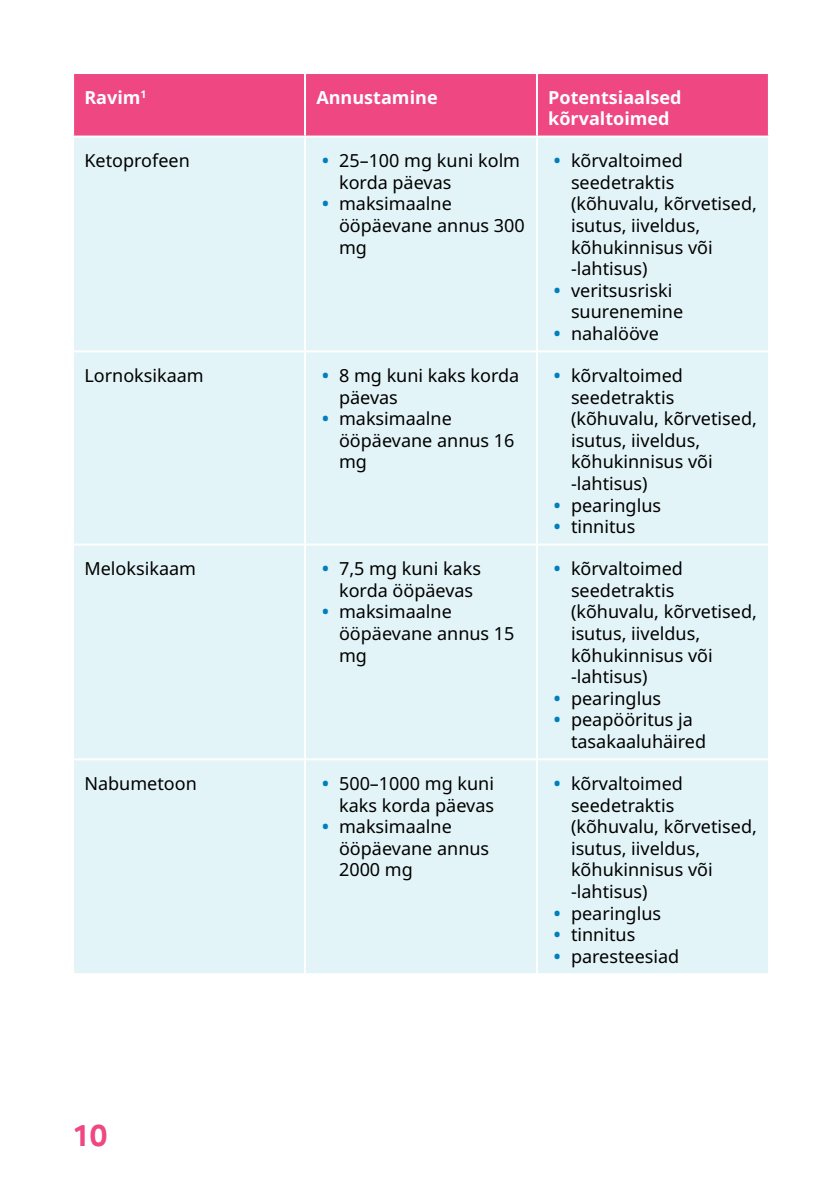
<style>
.page{position:relative;width:840px;height:1191px;background:#fff}
.page>*{position:absolute;margin:0;border:0;box-sizing:border-box;transform-origin:0 0}
.t1{font:700 32px "Foco";color:#ef4782}
.t2{font:18px/21.6px "Noto Sans";color:#000}
.t3{font:700 18px/21.6px "Noto Sans";color:#fff}
.s1{font-weight:700;color:#007fbc}
</style>
<div class="page">
<div style="left:74px;top:74px;width:693px;height:62px;background:#ef4782"></div>
<div style="left:74px;top:138px;width:693px;height:835px;background:#e3f4f8"></div>
<hr style="left:304px;top:74px;width:2px;height:62px;background:#fff">
<hr style="left:535px;top:74px;width:2px;height:62px;background:#fff">
<hr style="left:72px;top:543px;width:233px;height:2px;background:#fff">
<hr style="left:305px;top:543px;width:231px;height:2px;background:#fff">
<hr style="left:536px;top:543px;width:233px;height:2px;background:#fff">
<hr style="left:304px;top:138px;width:2px;height:212px;background:#fff">
<hr style="left:535px;top:138px;width:2px;height:212px;background:#fff">
<hr style="left:72px;top:350px;width:233px;height:2px;background:#fff">
<hr style="left:305px;top:350px;width:231px;height:2px;background:#fff">
<hr style="left:304px;top:352px;width:2px;height:191px;background:#fff">
<hr style="left:536px;top:350px;width:233px;height:2px;background:#fff">
<hr style="left:535px;top:352px;width:2px;height:191px;background:#fff">
<hr style="left:304px;top:545px;width:2px;height:213px;background:#fff">
<hr style="left:535px;top:545px;width:2px;height:213px;background:#fff">
<hr style="left:72px;top:758px;width:233px;height:2px;background:#fff">
<hr style="left:305px;top:758px;width:231px;height:2px;background:#fff">
<hr style="left:304px;top:760px;width:2px;height:213px;background:#fff">
<hr style="left:536px;top:758px;width:233px;height:2px;background:#fff">
<hr style="left:535px;top:760px;width:2px;height:213px;background:#fff">
<p class="t3" style="left:84px;top:87px;width:64px">Ravim<sup>1</sup></p>
<p class="t3" style="left:316px;top:87px;width:123px">Annustamine</p>
<p class="t3" style="left:548px;top:87px;width:135px">Potentsiaalsed kõrvaltoimed</p>
<p class="t2" style="left:84px;top:150px;width:107px">Ketoprofeen</p>
<p class="t2" style="left:339px;top:150px;width:182px;text-indent:-17px"><span class="s1">•</span> 25–100 mg kuni kolm korda päevas</p>
<p class="t2" style="left:339px;top:193px;width:187px;text-indent:-17px"><span class="s1">•</span> maksimaalne ööpäevane annus 300 mg</p>
<p class="t2" style="left:570px;top:150px;width:187px;text-indent:-17px"><span class="s1">•</span> kõrvaltoimed seedetraktis (kõhuvalu, kõrvetised, isutus, iiveldus, kõhukinnisus või -lahtisus)</p>
<p class="t2" style="left:570px;top:280px;width:114px;text-indent:-17px"><span class="s1">•</span> veritsusriski suurenemine</p>
<p class="t2" style="left:553px;top:323px;width:106px"><span class="s1">•</span> nahalööve</p>
<p class="t2" style="left:84px;top:365px;width:121px">Lornoksikaam</p>
<p class="t2" style="left:339px;top:365px;width:182px;text-indent:-17px"><span class="s1">•</span> 8 mg kuni kaks korda päevas</p>
<p class="t2" style="left:339px;top:408px;width:177px;text-indent:-17px"><span class="s1">•</span> maksimaalne ööpäevane annus 16 mg</p>
<p class="t2" style="left:570px;top:365px;width:187px;text-indent:-17px"><span class="s1">•</span> kõrvaltoimed seedetraktis (kõhuvalu, kõrvetised, isutus, iiveldus, kõhukinnisus või -lahtisus)</p>
<p class="t2" style="left:553px;top:495px;width:108px"><span class="s1">•</span> pearinglus</p>
<p class="t2" style="left:553px;top:516px;width:83px"><span class="s1">•</span> tinnitus</p>
<p class="t2" style="left:84px;top:558px;width:113px">Meloksikaam</p>
<p class="t2" style="left:322px;top:558px;width:160px;text-align:center"><span class="s1">•</span> 7,5 mg kuni kaks korda ööpäevas</p>
<p class="t2" style="left:339px;top:601px;width:177px;text-indent:-17px"><span class="s1">•</span> maksimaalne ööpäevane annus 15 mg</p>
<p class="t2" style="left:570px;top:558px;width:187px;text-indent:-17px"><span class="s1">•</span> kõrvaltoimed seedetraktis (kõhuvalu, kõrvetised, isutus, iiveldus, kõhukinnisus või -lahtisus)</p>
<p class="t2" style="left:553px;top:688px;width:108px"><span class="s1">•</span> pearinglus</p>
<p class="t2" style="left:570px;top:709px;width:137px;text-indent:-17px"><span class="s1">•</span> peapööritus ja tasakaaluhäired</p>
<p class="t2" style="left:84px;top:773px;width:114px">Nabumetoon</p>
<p class="t2" style="left:322px;top:773px;width:173px;text-align:right"><span class="s1">•</span> 500–1000 mg kuni kaks korda päevas</p>
<p class="t2" style="left:339px;top:816px;width:152px;text-indent:-17px"><span class="s1">•</span> maksimaalne ööpäevane annus<br>2000 mg</p>
<p class="t2" style="left:570px;top:773px;width:187px;text-indent:-17px"><span class="s1">•</span> kõrvaltoimed seedetraktis (kõhuvalu, kõrvetised, isutus, iiveldus, kõhukinnisus või -lahtisus)</p>
<p class="t2" style="left:553px;top:902px;width:108px"><span class="s1">•</span> pearinglus</p>
<p class="t2" style="left:553px;top:924px;width:83px"><span class="s1">•</span> tinnitus</p>
<p class="t2" style="left:553px;top:946px;width:127px"><span class="s1">•</span> paresteesiad</p>
<h1 class="t1" style="left:72px;top:1113px;width:37px">10</h1>
</div>
